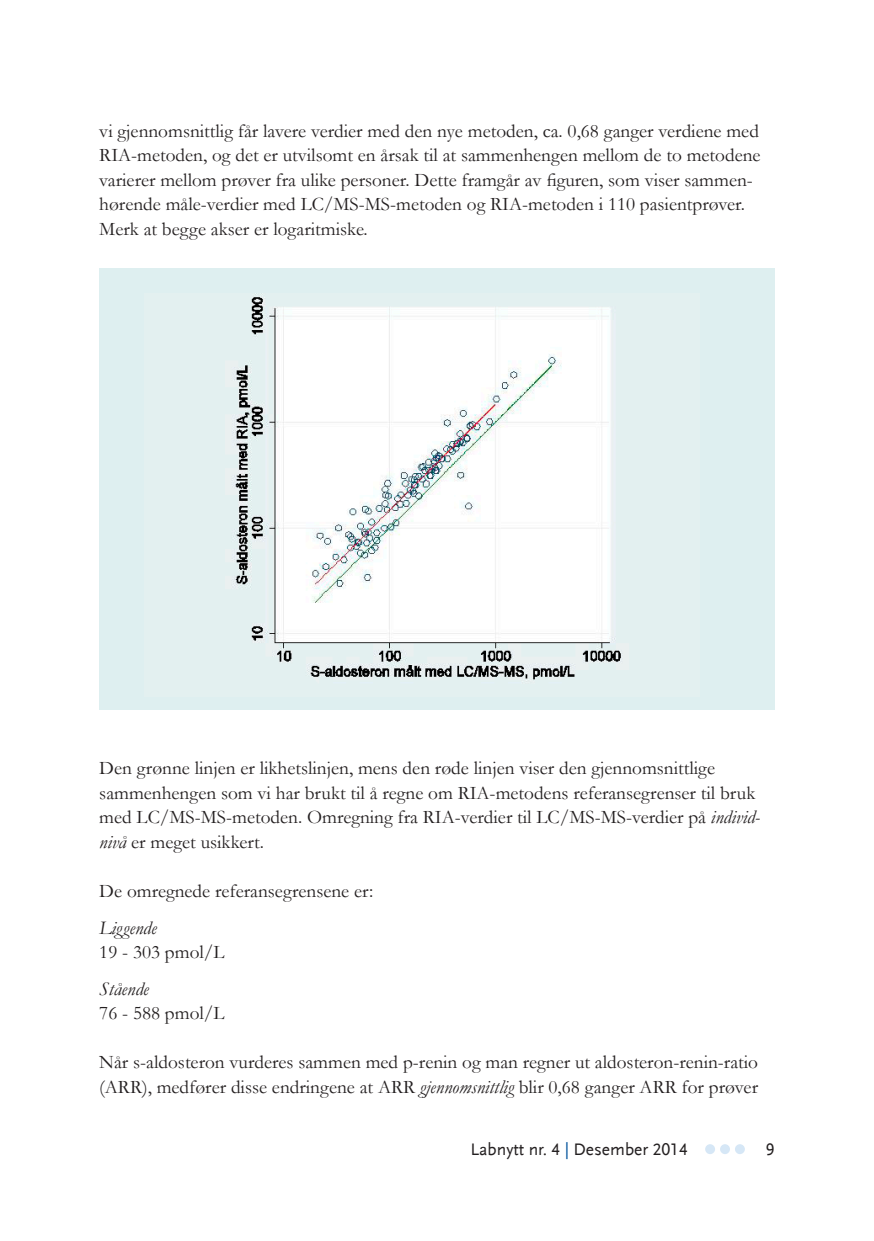
<style>
.page{position:relative;width:874px;height:1241px;background:#fff}
.page>*{position:absolute;margin:0;border:0;box-sizing:border-box;transform-origin:0 0}
.t1{font:19.25px/24.5px "Garamond";color:#231f20}
.t2{font:italic 19.25px "Garamond";color:#231f20}
.t3{font:17.5px "Scala Sans LF";color:#231f20}
.s1{font-style:italic}
.s2{color:#01529b}
</style>
<div class="page">
<svg style="left:704px;top:1143px;width:10px;height:10px"></svg>
<svg style="left:719px;top:1143px;width:10px;height:10px"></svg>
<svg style="left:734px;top:1143px;width:10px;height:10px"></svg>
<div style="left:99px;top:268px;width:675px;height:441px;background:#deeff0"></div>
<img style="left:225px;top:293px;width:404px;height:390px">
<p class="t1" style="left:99px;top:118px;width:662px">vi gjennomsnittlig får lavere verdier med den nye metoden, ca. 0,68 ganger verdiene med RIA-metoden, og det er utvilsomt en årsak til at sammenhengen mellom de to metodene varierer mellom prøver fra ulike personer. Dette framgår av figuren, som viser sammen&shy;hørende måle-verdier med LC/MS-MS-metoden og RIA-metoden i 110 pasientprøver.<br>Merk at begge akser er logaritmiske.</p>
<p class="t1" style="left:99px;top:755px;width:662px">Den grønne linjen er likhetslinjen, mens den røde linjen viser den gjennomsnittlige sammenhengen som vi har brukt til å regne om RIA-metodens referansegrenser til bruk med LC/MS-MS-metoden. Omregning fra RIA-verdier til LC/MS-MS-verdier på <span class="s1">individ&shy;nivå</span> er meget usikkert.</p>
<p class="t1" style="left:99px;top:877px;width:275px">De omregnede referansegrensene er:</p>
<p class="t2" style="left:99px;top:914px;width:59px">Liggende</p>
<p class="t1" style="left:99px;top:939px;width:127px">19 - 303 pmol/L</p>
<p class="t2" style="left:99px;top:975px;width:51px">Stående</p>
<p class="t1" style="left:99px;top:1000px;width:127px">76 - 588 pmol/L</p>
<p class="t1" style="left:99px;top:1049px;width:660px">Når s-aldosteron vurderes sammen med p-renin og man regner ut aldosteron-renin-ratio (ARR), medfører disse endringene at ARR <span class="s1">gjennomsnittlig</span> blir 0,68 ganger ARR for prøver</p>
<p class="t3" style="left:470px;top:1139px;width:218px">Labnytt nr. 4 <span class="s2">|</span> Desember 2014</p>
<p class="t3" style="left:765px;top:1139px;width:10px">9</p>
</div>
